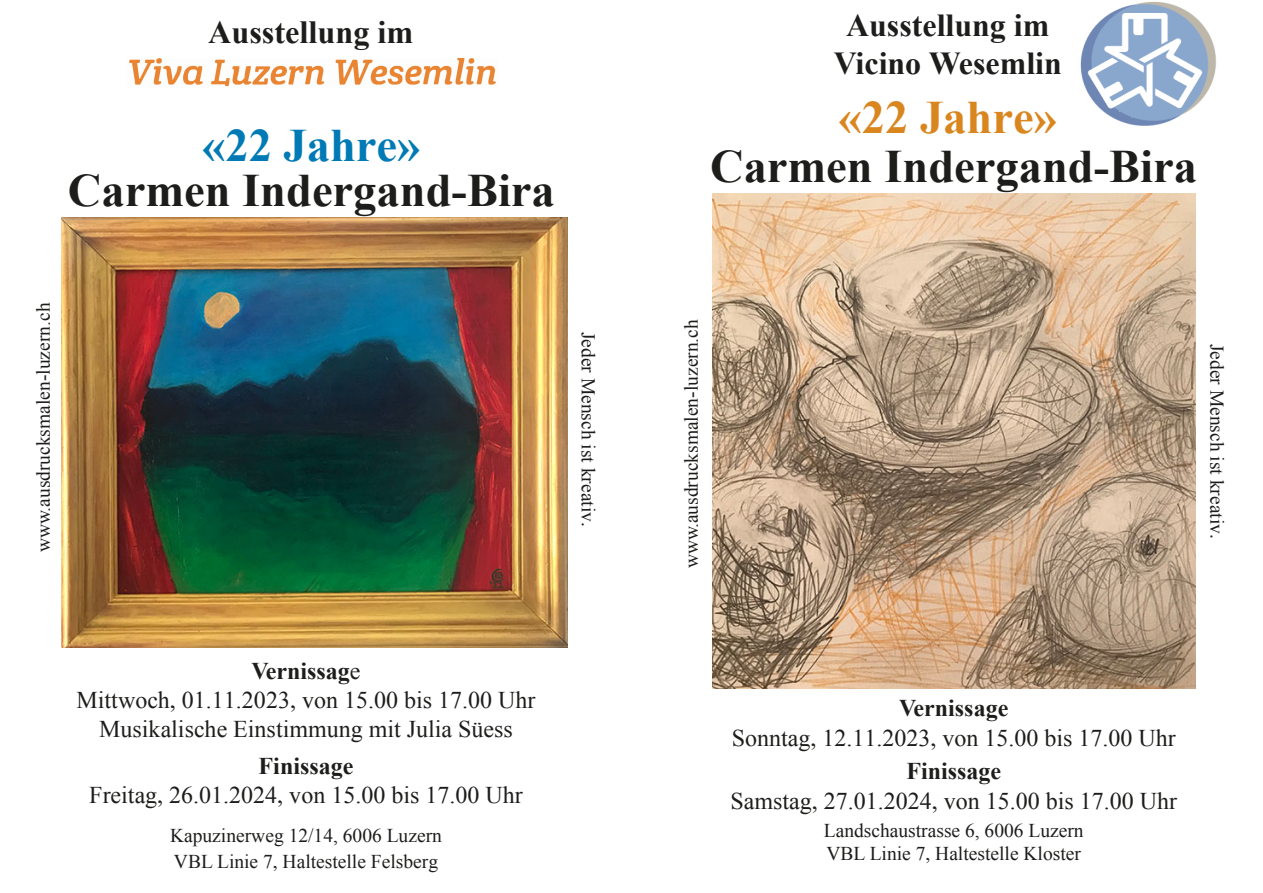
<style>
.page{position:relative;width:1263px;height:893px;background:#fff}
.page>*{position:absolute;margin:0;border:0;box-sizing:border-box;transform-origin:0 0}
.t1{font:700 46.5px "Times New Roman";color:#1d1d1b}
.t2{font:700 46.5px "Times New Roman";color:#007ab5}
.t3{font:700 46.5px "Times New Roman";color:#da861f}
.t4{font:700 32.25px "Times New Roman";color:#1d1d1b}
.t5{font:700 31.95px/38.4px "Times New Roman";color:#1d1d1b;text-align:center}
.t6{font:24px/29px "Times New Roman";color:#1d1d1b;text-align:center}
.t7{font:700 24px "Times New Roman";color:#1d1d1b}
.t8{font:19.5px/26px "Times New Roman";color:#1d1d1b}
.s1{font-weight:700}
</style>
<div class="page">
<img style="left:129px;top:58px;width:367px;height:29px">
<img style="left:62px;top:217px;width:506px;height:431px">
<img style="left:1080px;top:2px;width:136px;height:124px">
<img style="left:712px;top:193px;width:484px;height:495px">
<h2 class="t4" style="left:208px;top:10px;width:207px">Ausstellung im</h2>
<h1 class="t2" style="left:202px;top:113px;width:220px">«22 Jahre»</h1>
<h1 class="t1" style="left:68px;top:158px;width:488px">Carmen Indergand-Bira</h1>
<p class="t8" style="left:30px;top:552px;width:251px;rotate:-90deg">www.ausdrucksmalen-luzern.ch</p>
<p class="t8" style="left:602px;top:332px;width:196px;rotate:90deg">Jeder Mensch ist kreativ.</p>
<p class="t6" style="left:77px;top:656px;width:460px"><span class="s1">Vernissag</span>e<br>Mittwoch, 01.11.2023, von 15.00 bis 17.00 Uhr<br>Musikalische Einstimmung mit Julia Süess</p>
<p class="t7" style="left:259px;top:748px;width:96px">Finissage</p>
<p class="t6" style="left:89px;top:780px;width:435px">Freitag, 26.01.2024, von 15.00 bis 17.00 Uhr</p>
<p class="t8" style="left:170px;top:822px;width:273px">Kapuzinerweg 12/14, 6006 Luzern<br>VBL Linie 7, Haltestelle Felsberg</p>
<h3 class="t5" style="left:834px;top:5px;width:230px">Ausstellung im<br>Vicino Wesemlin</h3>
<h1 class="t3" style="left:839px;top:85px;width:220px">«22 Jahre»</h1>
<h1 class="t1" style="left:710px;top:134px;width:488px">Carmen Indergand-Bira</h1>
<p class="t8" style="left:678px;top:568px;width:251px;rotate:-90deg">www.ausdrucksmalen-luzern.ch</p>
<p class="t8" style="left:1230px;top:344px;width:196px;rotate:90deg">Jeder Mensch ist kreativ.</p>
<p class="t7" style="left:899px;top:691px;width:111px">Vernissage</p>
<p class="t6" style="left:732px;top:723px;width:445px">Sonntag, 12.11.2023, von 15.00 bis 17.00 Uhr</p>
<p class="t7" style="left:906px;top:754px;width:96px">Finissage</p>
<p class="t6" style="left:730px;top:786px;width:448px">Samstag, 27.01.2024, von 15.00 bis 17.00 Uhr</p>
<p class="t8" style="left:824px;top:818px;width:261px;line-height:23.4px">Landschaustrasse 6, 6006 Luzern<br>VBL Linie 7, Haltestelle Kloster</p>
</div>
